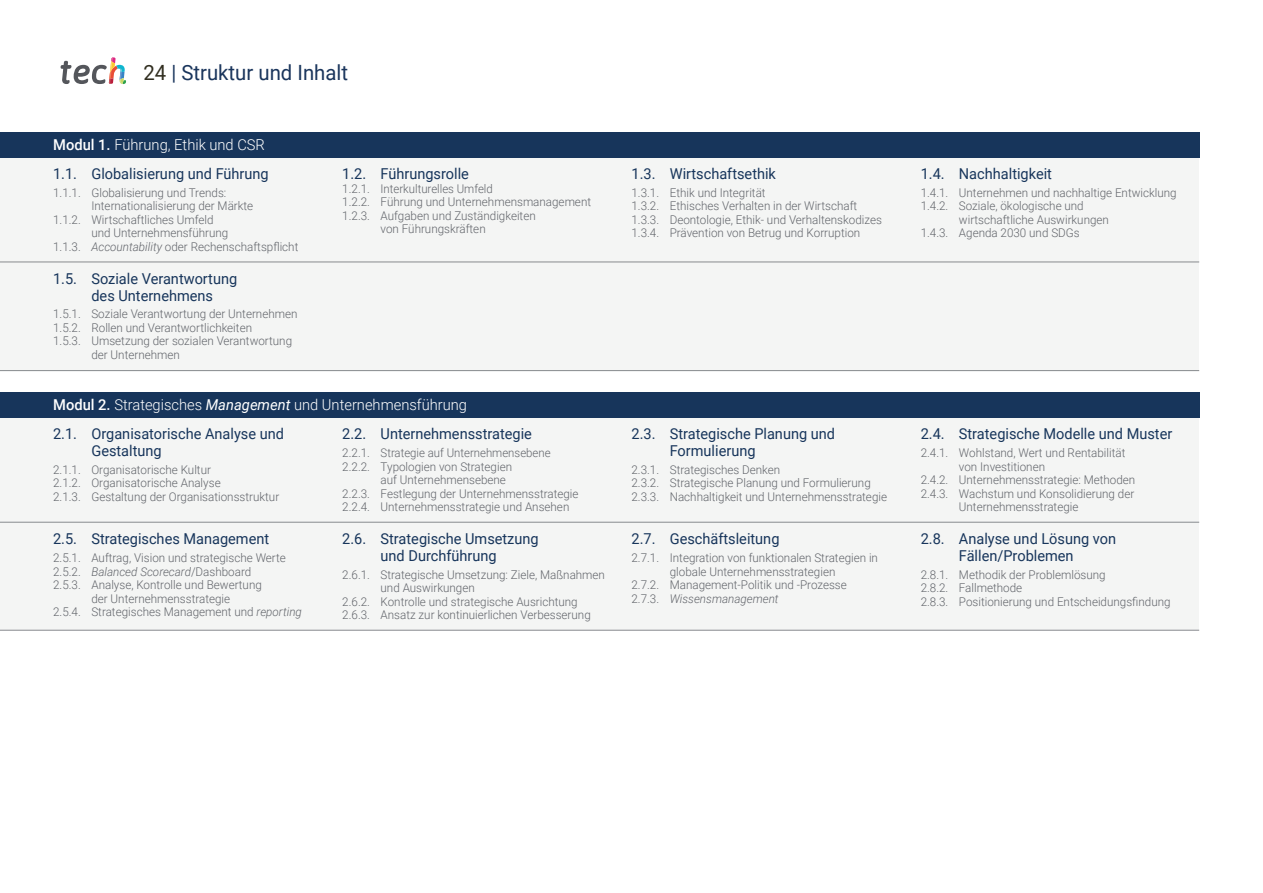
<style>
.page{position:relative;width:1263px;height:893px;background:#fff}
.page>*{position:absolute;margin:0;border:0;box-sizing:border-box;transform-origin:0 0}
.t1{font:21px "Roboto";color:#1a355c}
.t2{font:15px/16.5px "Roboto";color:#17355b}
.t3{font:300 15px "Roboto";color:#fff}
.t4{font:300 12px/13.5px "Roboto";color:#61646a}
.t5{font:italic 300 12px "Roboto";color:#61646a}
.s1{color:#312e20}
.s2{font-weight:500}
.s3{font-style:italic}
.s4{font-weight:400;font-style:italic}
.s5{font-style:normal}
</style>
<div class="page">
<div style="left:0;top:157px;width:1199px;height:214px;background:#f4f5f4"></div>
<div style="left:0;top:132px;width:1199px;height:25px;background:#17355b"></div>
<hr style="left:0;top:370px;width:1199px;height:1px;background:#878a8e">
<hr style="left:0;top:262px;width:1199px;height:1px;background:#878a8e">
<div style="left:0;top:417px;width:1199px;height:213px;background:#f4f5f4"></div>
<div style="left:0;top:392px;width:1199px;height:25px;background:#17355b"></div>
<hr style="left:0;top:630px;width:1199px;height:1px;background:#878a8e">
<hr style="left:0;top:522px;width:1199px;height:1px;background:#878a8e">
<svg style="left:61px;top:57px;width:65px;height:27px"></svg>
<h1 class="t1" style="left:144px;top:58px;width:206px"><span class="s1">24</span> | Struktur und Inhalt</h1>
<p class="t3" style="left:53px;top:134px;width:213px"><span class="s2">Modul 1.</span> Führung, Ethik und CSR</p>
<p class="t2" style="left:53px;top:165px;width:217px">1.1. Globalisierung und Führung</p>
<p class="t4" style="left:53px;top:185px;width:175px">1.1.1. Globalisierung und Trends:</p>
<p class="t4" style="left:91px;top:199px;width:163px">Internationalisierung der Märkte</p>
<p class="t4" style="left:53px;top:212px;width:162px">1.1.2. Wirtschaftliches Umfeld</p>
<p class="t4" style="left:91px;top:226px;width:138px">und Unternehmensführung</p>
<p class="t4" style="left:53px;top:239px;width:247px">1.1.3. <span class="s3">Accountability</span> oder Rechenschaftspflicht</p>
<p class="t2" style="left:91px;top:270px;width:147px;text-indent:-38px">1.5. Soziale Verantwortung des Unternehmens</p>
<p class="t4" style="left:53px;top:307px;width:246px">1.5.1. Soziale Verantwortung der Unternehmen</p>
<p class="t4" style="left:53px;top:320px;width:200px">1.5.2. Rollen und Verantwortlichkeiten</p>
<p class="t4" style="left:53px;top:334px;width:240px">1.5.3. Umsetzung der sozialen Verantwortung</p>
<p class="t4" style="left:91px;top:347px;width:90px">der Unternehmen</p>
<p class="t2" style="left:342px;top:165px;width:128px">1.2. Führungsrolle</p>
<p class="t4" style="left:342px;top:181px;width:152px">1.2.1. Interkulturelles Umfeld</p>
<p class="t4" style="left:342px;top:195px;width:250px">1.2.2. Führung und Unternehmensmanagement</p>
<p class="t4" style="left:342px;top:208px;width:195px">1.2.3. Aufgaben und Zuständigkeiten</p>
<p class="t4" style="left:381px;top:222px;width:107px">von Führungskräften</p>
<p class="t3" style="left:53px;top:395px;width:415px"><span class="s2">Modul 2.</span> Strategisches <span class="s4">Management</span> und Unternehmensführung</p>
<p class="t2" style="left:91px;top:425px;width:194px;text-indent:-38px">2.1. Organisatorische Analyse und<br>Gestaltung</p>
<p class="t4" style="left:53px;top:462px;width:228px">2.1.1. Organisatorische Kultur<br>2.1.2. Organisatorische Analyse<br>2.1.3. Gestaltung der Organisationsstruktur</p>
<p class="t2" style="left:53px;top:530px;width:218px">2.5. Strategisches Management</p>
<p class="t4" style="left:53px;top:551px;width:234px">2.5.1. Auftrag, Vision und strategische Werte</p>
<p class="t5" style="left:53px;top:563px;width:200px"><span class="s5">2.5.2.</span> Balanced Scorecard<span class="s5">/Dashboard</span></p>
<p class="t4" style="left:53px;top:578px;width:210px">2.5.3. Analyse, Kontrolle und Bewertung</p>
<p class="t4" style="left:91px;top:591px;width:140px">der Unternehmensstrategie</p>
<p class="t4" style="left:53px;top:605px;width:250px">2.5.4. Strategisches Management und <span class="s3">reporting</span></p>
<p class="t2" style="left:342px;top:425px;width:191px">2.2. Unternehmensstrategie</p>
<p class="t4" style="left:342px;top:446px;width:210px">2.2.1. Strategie auf Unternehmensebene</p>
<p class="t4" style="left:342px;top:459px;width:171px">2.2.2. Typologien von Strategien</p>
<p class="t4" style="left:381px;top:473px;width:127px">auf Unternehmensebene</p>
<p class="t4" style="left:342px;top:486px;width:238px">2.2.3. Festlegung der Unternehmensstrategie</p>
<p class="t4" style="left:342px;top:500px;width:229px">2.2.4. Unternehmensstrategie und Ansehen</p>
<p class="t2" style="left:342px;top:530px;width:198px;text-align:center">2.6. Strategische Umsetzung und Durchführung</p>
<p class="t4" style="left:342px;top:567px;width:264px">2.6.1. Strategische Umsetzung: Ziele, Maßnahmen</p>
<p class="t4" style="left:381px;top:581px;width:96px">und Auswirkungen</p>
<p class="t4" style="left:342px;top:594px;width:237px">2.6.2. Kontrolle und strategische Ausrichtung</p>
<p class="t4" style="left:342px;top:608px;width:250px">2.6.3. Ansatz zur kontinuierlichen Verbesserung</p>
<p class="t2" style="left:631px;top:165px;width:146px">1.3. Wirtschaftsethik</p>
<p class="t4" style="left:631px;top:185px;width:252px">1.3.1. Ethik und Integrität<br>1.3.2. Ethisches Verhalten in der Wirtschaft 1.3.3. Deontologie, Ethik- und Verhaltenskodizes 1.3.4. Prävention von Betrug und Korruption</p>
<p class="t2" style="left:670px;top:425px;width:167px;text-indent:-38px">2.3. Strategische Planung und<br>Formulierung</p>
<p class="t4" style="left:631px;top:462px;width:257px">2.3.1. Strategisches Denken<br>2.3.2. Strategische Planung und Formulierung<br>2.3.3. Nachhaltigkeit und Unternehmensstrategie</p>
<p class="t2" style="left:631px;top:530px;width:150px">2.7. Geschäftsleitung</p>
<p class="t4" style="left:631px;top:551px;width:248px">2.7.1. Integration von funktionalen Strategien in</p>
<p class="t4" style="left:670px;top:564px;width:167px">globale Unternehmensstrategien</p>
<p class="t4" style="left:631px;top:578px;width:217px">2.7.2. Management-Politik und -Prozesse</p>
<p class="t5" style="left:631px;top:590px;width:149px"><span class="s5">2.7.3.</span> Wissensmanagement</p>
<p class="t2" style="left:921px;top:165px;width:133px">1.4. Nachhaltigkeit</p>
<p class="t4" style="left:921px;top:185px;width:257px">1.4.1. Unternehmen und nachhaltige Entwicklung</p>
<p class="t4" style="left:921px;top:199px;width:165px">1.4.2. Soziale, ökologische und</p>
<p class="t4" style="left:959px;top:212px;width:152px">wirtschaftliche Auswirkungen</p>
<p class="t4" style="left:921px;top:226px;width:161px">1.4.3. Agenda 2030 und SDGs</p>
<p class="t2" style="left:921px;top:425px;width:253px">2.4. Strategische Modelle und Muster</p>
<p class="t4" style="left:921px;top:446px;width:206px">2.4.1. Wohlstand, Wert und Rentabilität</p>
<p class="t4" style="left:959px;top:459px;width:88px">von Investitionen</p>
<p class="t4" style="left:921px;top:473px;width:216px">2.4.2. Unternehmensstrategie: Methoden</p>
<p class="t4" style="left:921px;top:486px;width:215px">2.4.3. Wachstum und Konsolidierung der</p>
<p class="t4" style="left:959px;top:500px;width:121px">Unternehmensstrategie</p>
<p class="t2" style="left:921px;top:530px;width:197px;text-align:center">2.8. Analyse und Lösung von<br>Fällen/Problemen</p>
<p class="t4" style="left:921px;top:567px;width:251px">2.8.1. Methodik der Problemlösung<br>2.8.2. Fallmethode<br>2.8.3. Positionierung und Entscheidungsfindung</p>
</div>
